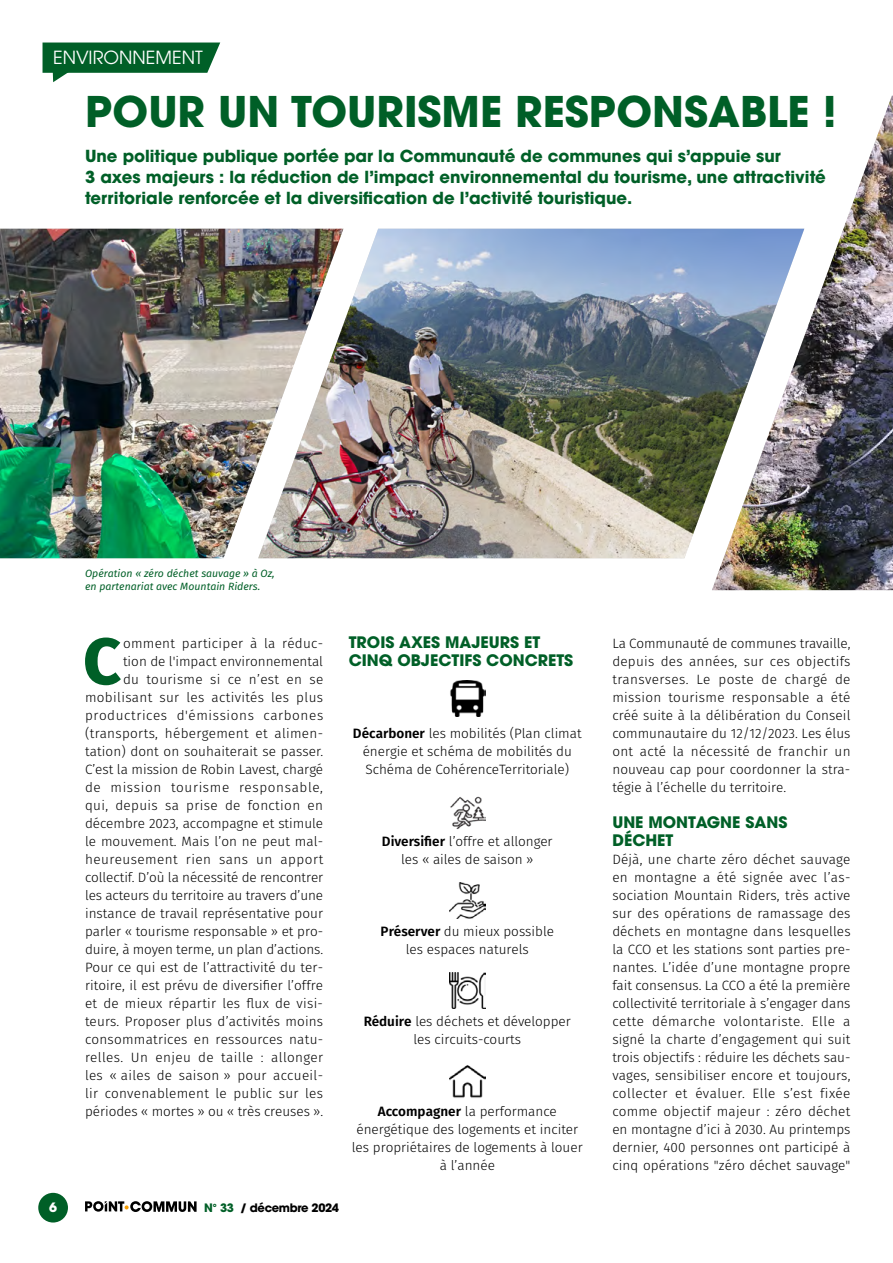
<style>
.page{position:relative;width:893px;height:1263px;background:#fff}
.page>*{position:absolute;margin:0;border:0;box-sizing:border-box;transform-origin:0 0}
.t1{font:800 65.25px "Fira Sans";color:#005f27}
.t2{font:700 42px "ITC Avant Garde Pro";color:#005f27}
.t3{font:18px "ITC Avant Garde Pro";color:#fff}
.t4{font:700 16.5px/21px "ITC Avant Garde Pro";color:#005f27}
.t5{font:700 15.75px/18px "ITC Avant Garde Pro";color:#005f27}
.t6{font:300 13.5px/18px "Fira Sans";letter-spacing:.005em;color:#000;text-align:center}
.t7{font:700 12.9px "ITC Avant Garde Pro";color:#fff}
.t8{font:700 11.55px "ITC Avant Garde Pro";letter-spacing:-.03em;color:#000}
.t9{font:italic 10.5px/13.5px "Fira Sans";color:#005f27}
.s1{font-weight:600}
.s2{color:#005f27}
</style>
<div class="page">
<div style="left:38px;top:1193px;width:30px;height:29px;background:#005f27;border-radius:50%"></div>
<svg style="left:85px;top:1201px;width:112px;height:11px"></svg>
<svg style="left:43px;top:43px;width:177px;height:39px"></svg>
<img style="left:0;top:229px;width:258px;height:329px">
<img style="left:258px;top:229px;width:454px;height:329px">
<img style="left:712px;top:96px;width:181px;height:494px">
<img style="left:450px;top:681px;width:36px;height:35px">
<img style="left:450px;top:796px;width:35px;height:33px">
<img style="left:450px;top:882px;width:36px;height:36px">
<svg style="left:449px;top:972px;width:36px;height:1px"></svg>
<img style="left:449px;top:973px;width:36px;height:35px">
<img style="left:450px;top:1065px;width:36px;height:33px">
<h3 class="t3" style="left:53px;top:46px;width:151px">ENVIRONNEMENT</h3>
<h2 class="t2" style="left:85px;top:83px;width:753px">POUR UN TOURISME RESPONSABLE !</h2>
<p class="t4" style="left:85px;top:145px;width:742px">Une politique publique portée par la Communauté de communes qui s’appuie sur<br>3 axes majeurs : la réduction de l’impact environnemental du tourisme, une attractivité territoriale renforcée et la diversification de l’activité touristique.</p>
<p class="t9" style="left:85px;top:566px;width:191px">Opération « zéro déchet sauvage » à Oz, en partenariat avec Mountain Riders.</p>
<p class="t6" style="left:85px;top:634px;width:240px;text-align:right">omment participer à la réduc-<br>tion de l'impact environnemental<br>du tourisme si ce n’est en se mobilisant sur les activités les plus productrices d'émissions carbones (transports, hébergement et alimen&shy;tation) dont on souhaiterait se passer.<br>C’est la mission de Robin Lavest, chargé de mission tourisme responsable, qui, depuis sa prise de fonction en décembre 2023, accompagne et stimule le mouvement. Mais l’on ne peut mal&shy;heureusement rien sans un apport collectif. D’où la nécessité de rencontrer les acteurs du territoire au travers d’une instance de travail représentative pour parler « tourisme responsable » et pro&shy;duire, à moyen terme, un plan d’actions.<br>Pour ce qui est de l’attractivité du ter&shy;ritoire, il est prévu de diversifier l’offre et de mieux répartir les flux de visi&shy;teurs. Proposer plus d’activités moins consommatrices en ressources natu&shy;relles. Un enjeu de taille : allonger les « ailes de saison » pour accueil&shy;lir convenablement le public sur les périodes « mortes » ou « très creuses ».</p>
<p class="t5" style="left:349px;top:633px;width:226px">TROIS AXES MAJEURS ET<br>CINQ OBJECTIFS CONCRETS</p>
<p class="t6" style="left:612px;top:634px;width:240px;text-align:justify">La Communauté de communes travaille, depuis des années, sur ces objectifs transverses. Le poste de chargé de mission tourisme responsable a été créé suite à la délibération du Conseil communautaire du 12/12/2023. Les élus ont acté la nécessité de franchir un nouveau cap pour coordonner la stra&shy;tégie à l’échelle du territoire.</p>
<h1 class="t1" style="left:83px;top:615px;width:39px">C</h1>
<p class="t6" style="left:353px;top:724px;width:230px"><span class="s1">Décarboner</span> les mobilités (Plan climat énergie et schéma de mobilités du<br>Schéma de CohérenceTerritoriale)</p>
<p class="t5" style="left:612px;top:813px;width:177px">UNE MONTAGNE SANS<br>DÉCHET</p>
<p class="t6" style="left:612px;top:850px;width:240px;text-align:justify">Déjà, une charte zéro déchet sauvage en montagne a été signée avec l’as&shy;sociation Mountain Riders, très active sur des opérations de ramassage des déchets en montagne dans lesquelles la CCO et les stations sont parties pre&shy;nantes. L’idée d’une montagne propre fait consensus. La CCO a été la première collectivité territoriale à s’engager dans cette démarche volontariste. Elle a signé la charte d’engagement qui suit trois objectifs : réduire les déchets sau&shy;vages, sensibiliser encore et toujours, collecter et évaluer. Elle s’est fixée comme objectif majeur : zéro déchet en montagne d’ici à 2030. Au printemps dernier, 400 personnes ont participé à cinq opérations "zéro déchet sauvage"</p>
<p class="t6" style="left:382px;top:832px;width:172px"><span class="s1">Diversifier</span> l’offre et allonger les « ailes de saison »</p>
<p class="t6" style="left:381px;top:922px;width:175px"><span class="s1">Préserver</span> du mieux possible les espaces naturels</p>
<p class="t6" style="left:364px;top:1012px;width:209px"><span class="s1">Réduire</span> les déchets et développer les circuits-courts</p>
<p class="t6" style="left:352px;top:1102px;width:232px"><span class="s1">Accompagner</span> la performance énergétique des logements et inciter les propriétaires de logements à louer à l’année</p>
<p class="t7" style="left:49px;top:1198px;width:9px">6</p>
<p class="t8" style="left:204px;top:1200px;width:137px"><span class="s2">N° 33</span> / décembre 2024</p>
</div>
